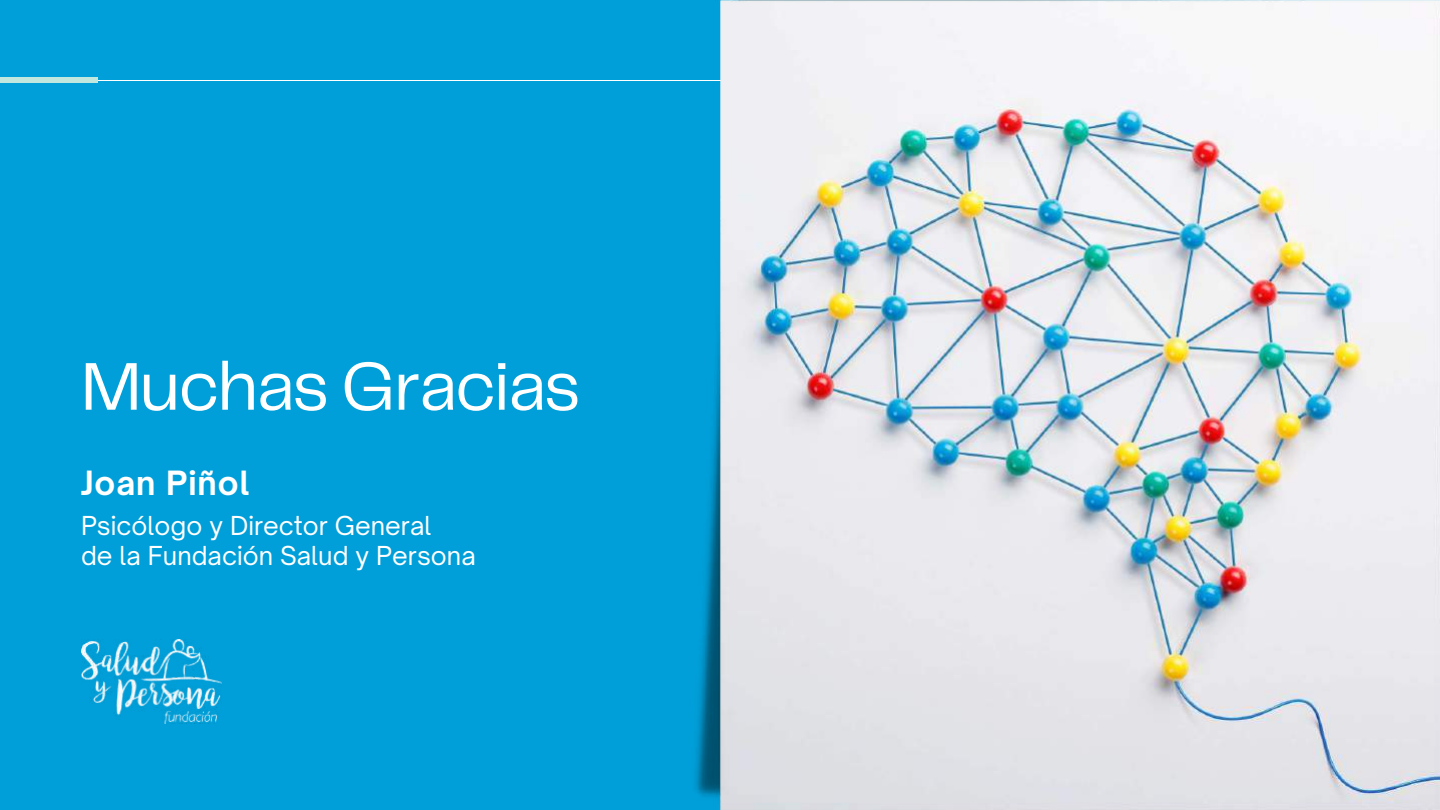
<style>
.page{position:relative;width:1440px;height:810px;background:#009fd9}
.page>*{position:absolute;margin:0;border:0;box-sizing:border-box;transform-origin:0 0}
.t1{font:70px "Telegraf";letter-spacing:-.025em;color:#feffff}
.t2{font:700 32px "Open Sauce One";letter-spacing:.03em;color:#fff}
.t3{font:25px/30px "Open Sauce One";color:#fff}
</style>
<div class="page">
<hr style="left:0;top:80px;width:1440px;height:1px;background:#feffff">
<div style="left:0;top:77px;width:97px;height:6px;background:#c0e8df"></div>
<img style="left:695px;top:0;width:745px;height:810px">
<img style="left:81px;top:640px;width:140px;height:84px">
<h1 class="t1" style="left:81px;top:357px;width:501px">Muchas Gracias</h1>
<p class="t2" style="left:81px;top:463px;width:170px">Joan Piñol</p>
<p class="t3" style="left:81px;top:511px;width:396px">Psicólogo y Director General<br>de la Fundación Salud y Persona</p>
</div>
